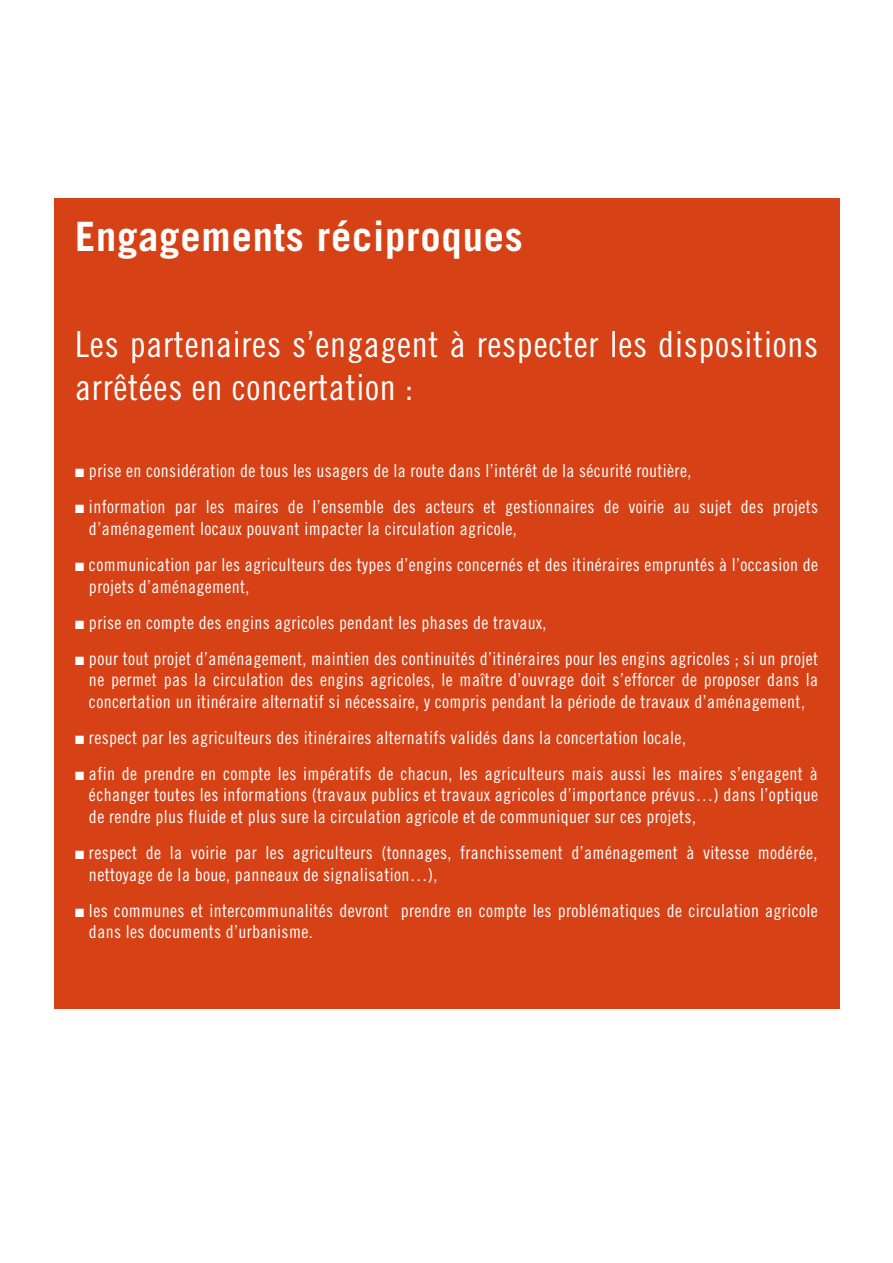
<style>
.page{position:relative;width:893px;height:1263px;background:#fff}
.page>*{position:absolute;margin:0;border:0;box-sizing:border-box;transform-origin:0 0}
.t1{font:700 40.5px "Trade Gothic";letter-spacing:.02em;color:#fff}
.t2{font:36px/43.2px "Trade Gothic Cond Eighteen";letter-spacing:.02em;color:#fff}
.t3{font:18px/21.6px "Trade Gothic Cond Eighteen";letter-spacing:.02em;color:#fff}
</style>
<div class="page">
<div style="left:54px;top:198px;width:785px;height:810px;background:#d74116"></div>
<h1 class="t1" style="left:75px;top:211px;width:449px">Engagements réciproques</h1>
<h2 class="t2" style="left:75px;top:322px;width:744px">Les partenaires s’engagent à respecter les dispositions arrêtées en concertation :</h2>
<p class="t3" style="left:75px;top:460px;width:618px">■ prise en considération de tous les usagers de la route dans l’intérêt de la sécurité routière,</p>
<p class="t3" style="left:89px;top:496px;width:731px;text-indent:-14px">■ information par les maires de l’ensemble des acteurs et gestionnaires de voirie au sujet des projets d’aménagement locaux pouvant impacter la circulation agricole,</p>
<p class="t3" style="left:89px;top:554px;width:731px;text-indent:-14px">■ communication par les agriculteurs des types d’engins concernés et des itinéraires empruntés à l’occasion de projets d’aménagement,</p>
<p class="t3" style="left:75px;top:611px;width:473px">■ prise en compte des engins agricoles pendant les phases de travaux,</p>
<p class="t3" style="left:89px;top:647px;width:731px;text-align:justify;text-indent:-14px">■ pour tout projet d’aménagement, maintien des continuités d’itinéraires pour les engins agricoles ; si un projet ne permet pas la circulation des engins agricoles, le maître d’ouvrage doit s’efforcer de proposer dans la concertation un itinéraire alternatif si nécessaire, y compris pendant la période de travaux d’aménagement,</p>
<p class="t3" style="left:75px;top:726px;width:612px">■ respect par les agriculteurs des itinéraires alternatifs validés dans la concertation locale,</p>
<p class="t3" style="left:89px;top:762px;width:731px;text-align:justify;text-indent:-14px">■ afin de prendre en compte les impératifs de chacun, les agriculteurs mais aussi les maires s’engagent à échanger toutes les informations (travaux publics et travaux agricoles d’importance prévus…) dans l’optique de rendre plus fluide et plus sure la circulation agricole et de communiquer sur ces projets,</p>
<p class="t3" style="left:89px;top:842px;width:730px;text-indent:-14px">■ respect de la voirie par les agriculteurs (tonnages, franchissement d’aménagement à vitesse modérée, nettoyage de la boue, panneaux de signalisation…),</p>
<p class="t3" style="left:89px;top:899px;width:730px;text-indent:-14px">■ les communes et intercommunalités devront prendre en compte les problématiques de circulation agricole dans les documents d’urbanisme.</p>
</div>
